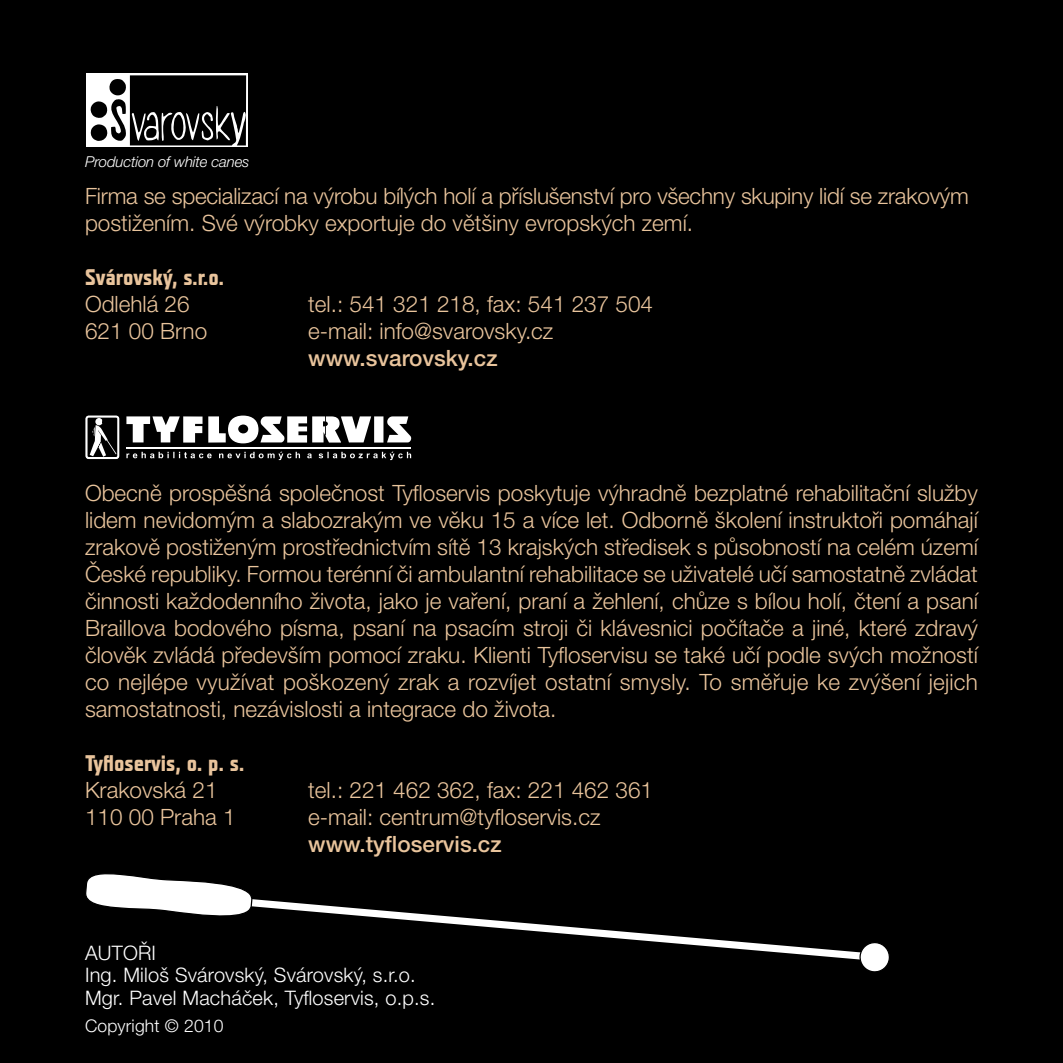
<style>
.page{position:relative;width:1063px;height:1063px;background:#000}
.page>*{position:absolute;margin:0;border:0;box-sizing:border-box;transform-origin:0 0}
.t1{font:300 22.5px/27px "Helvetica Neue LT Pro";color:#e9c49c}
.t2{font:700 22.5px "Teuton Normal CE";color:#e9c49c}
.t3{font:500 22.5px "Helvetica Neue LT Pro";color:#e9c49c}
.t4{font:300 20px/22.5px "Helvetica Neue LT Pro";letter-spacing:.01em;color:#fff}
.t5{font:300 17.5px "Helvetica Neue LT Pro";letter-spacing:.01em;color:#fff}
.t6{font:italic 300 15px "Helvetica Neue LT Pro";letter-spacing:-.01em;color:#fff}
</style>
<div class="page">
<svg style="left:859px;top:942px;width:31px;height:31px"></svg>
<div style="left:859px;top:941px;width:32px;height:32px;border:1px solid #000;border-radius:50%"></div>
<svg style="left:86px;top:874px;width:785px;height:90px"></svg>
<svg style="left:126px;top:416px;width:285px;height:27px"></svg>
<hr style="left:126px;top:447px;width:285px;height:1px;background:#fff">
<svg style="left:85px;top:415px;width:35px;height:45px"></svg>
<svg style="left:126px;top:452px;width:285px;height:8px"></svg>
<div style="left:87px;top:74px;width:161px;height:73px;background:linear-gradient(to bottom,#fff,#fff)"></div>
<svg style="left:90px;top:75px;width:157px;height:70px"></svg>
<p class="t6" style="left:85px;top:156px;width:166px">Production of white canes</p>
<p class="t1" style="left:85px;top:186px;width:885px">Firma se specializací na výrobu bílých holí a příslušenství pro všechny skupiny lidí se zrakovým postižením. Své výrobky exportuje do většiny evropských zemí.</p>
<p class="t2" style="left:85px;top:266px;width:140px">Svárovský, s.r.o.</p>
<p class="t1" style="left:85px;top:294px;width:124px">Odlehlá 26<br>621 00 Brno</p>
<p class="t1" style="left:308px;top:294px;width:346px">tel.: 541 321 218, fax: 541 237 504 e-mail: info@svarovsky.cz</p>
<p class="t3" style="left:308px;top:345px;width:191px">www.svarovsky.cz</p>
<p class="t1" style="left:85px;top:483px;width:894px;text-align:justify">Obecně prospěšná společnost Tyfloservis poskytuje výhradně bezplatné rehabilitační služby lidem nevidomým a slabozrakým ve věku 15 a více let. Odborně školení instruktoři pomáhají zrakově postiženým prostřednictvím sítě 13 krajských středisek s působností na celém území České republiky. Formou terénní či ambulantní rehabilitace se uživatelé učí samostatně zvládat činnosti každodenního života, jako je vaření, praní a žehlení, chůze s bílou holí, čtení a psaní Braillova bodového písma, psaní na psacím stroji či klávesnici počítače a jiné, které zdravý člověk zvládá především pomocí zraku. Klienti Tyfloservisu se také učí podle svých možností co nejlépe využívat poškozený zrak a rozvíjet ostatní smysly. To směřuje ke zvýšení jejich samostatnosti, nezávislosti a integrace do života.</p>
<p class="t2" style="left:85px;top:752px;width:161px">Tyfloservis, o. p. s.</p>
<p class="t1" style="left:85px;top:780px;width:152px">Krakovská 21<br>110 00 Praha 1</p>
<p class="t1" style="left:308px;top:779px;width:346px">tel.: 221 462 362, fax: 221 462 361 e-mail: centrum@tyfloservis.cz</p>
<p class="t3" style="left:308px;top:831px;width:195px">www.tyfloservis.cz</p>
<p class="t4" style="left:85px;top:944px;width:352px">AUTOŘI<br>Ing. Miloš Svárovský, Svárovský, s.r.o.<br>Mgr. Pavel Macháček, Tyfloservis, o.p.s.</p>
<p class="t5" style="left:85px;top:1020px;width:140px">Copyright © 2010</p>
</div>
